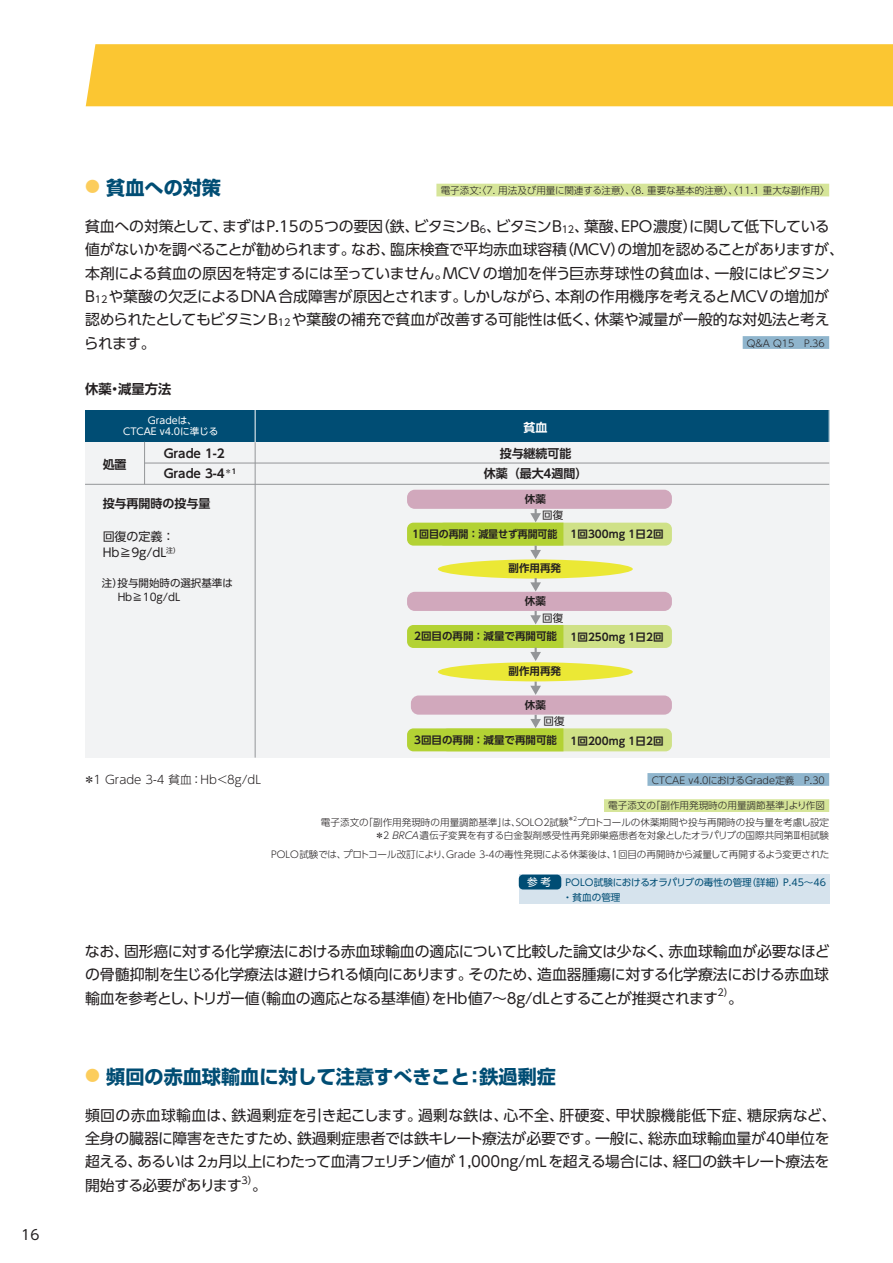
<style>
.page{position:relative;width:893px;height:1263px;background:#fff}
.page>*{position:absolute;margin:0;border:0;box-sizing:border-box;transform-origin:0 0}
.t1{font:700 19.2px "Shin Go Pro";color:#004d74}
.t2{font:14.85px/23.4px "UD Shin Go Pro";letter-spacing:-.01em;color:#231f20}
.t3{font:13.8px "UD Shin Go Pro";color:#231f20}
.t4{font:700 13.35px "UD Shin Go Pro De";color:#231f20}
.t5{font:700 12px/20.2px "UD Shin Go Pro De";color:#231f20;text-align:center}
.t6{font:12px/16.5px "UD Shin Go Pro";color:#231f20}
.t7{font:700 12px "UD Shin Go Pro De";color:#fff}
.t8{font:300 11.7px "UD Shin Go Pro";color:#231f20}
.t9{font:10.65px "UD Shin Go Pro";color:#fff}
.t10{font:700 10.5px "UD Shin Go Pro De";color:#231f20}
.t11{font:10.5px/13.5px "UD Shin Go Pro";color:#231f20}
.t12{font:700 10.5px "UD Shin Go Pro De";color:#231f20;scale:.95 1}
.t13{font:300 9.6px/13.8px "UD Shin Go Pro";color:#231f20;text-align:right}
.t14{font:9.6px/14.9px "UD Shin Go Pro";color:#004d74}
.t15{font:9.6px/11.6px "UD Shin Go Pro";color:#fff;text-align:center}
.t16{font:9.6px "UD Shin Go Pro";color:#231f20}
.t17{font:300 6.15px "UD Shin Go Pro";color:#231f20}
.s1{font-size:14.85px;color:#fccd5c}
.s2{font-size:9.6px}
</style>
<div class="page">
<div style="left:86px;top:44px;width:807px;height:62px;background:#fbc632"></div>
<div style="left:436px;top:184px;width:393px;height:12px;background:#d6e599"></div>
<div style="left:743px;top:336px;width:86px;height:13px;background:#8fb5cd"></div>
<div style="left:647px;top:773px;width:182px;height:13px;background:#8fb5cd"></div>
<div style="left:604px;top:799px;width:225px;height:13px;background:#d6e599"></div>
<div style="left:519px;top:875px;width:310px;height:29px;background:#d6e3ed"></div>
<div style="left:519px;top:875px;width:42px;height:14px;background:#004d74;border-radius:4px"></div>
<div style="left:85px;top:410px;width:744px;height:32px;background:#004d74"></div>
<div style="left:85px;top:442px;width:744px;height:316px;background:#f2f3f4"></div>
<hr style="left:255px;top:442px;width:1px;height:316px;background:#939598">
<hr style="left:144px;top:442px;width:1px;height:42px;background:#939598">
<hr style="left:255px;top:410px;width:1px;height:32px;background:#fff">
<hr style="left:145px;top:463px;width:684px;height:1px;background:#939598">
<hr style="left:85px;top:484px;width:744px;height:1px;background:#939598">
<div style="left:438px;top:559px;width:195px;height:20px;background:#ebe835;border-radius:50%"></div>
<div style="left:438px;top:523px;width:234px;height:23px;background:#cfe187;border-radius:6px"></div>
<div style="left:438px;top:625px;width:234px;height:23px;background:#cfe187;border-radius:6px"></div>
<div style="left:441px;top:728px;width:231px;height:23px;background:#cfe187;border-radius:6px"></div>
<svg style="left:407px;top:509px;width:156px;height:50px"></svg>
<svg style="left:530px;top:578px;width:11px;height:13px"></svg>
<svg style="left:407px;top:611px;width:156px;height:50px"></svg>
<svg style="left:530px;top:681px;width:11px;height:14px"></svg>
<svg style="left:407px;top:715px;width:156px;height:36px"></svg>
<div style="left:407px;top:490px;width:265px;height:19px;background:#d1a8bc;border-radius:8px"></div>
<div style="left:407px;top:592px;width:265px;height:19px;background:#d1a8bc;border-radius:8px"></div>
<div style="left:438px;top:662px;width:195px;height:19px;background:#ebe835;border-radius:50%"></div>
<div style="left:411px;top:695px;width:261px;height:20px;background:#d1a8bc;border-radius:8px"></div>
<p class="t3" style="left:21px;top:1224px;width:20px">16</p>
<p class="t1" style="left:85px;top:173px;width:138px"><span class="s1">●</span> 貧血への対策</p>
<p class="t13" style="left:441px;top:183px;width:390px">電子添文：〈7. 用法及び用量に関連する注意〉、〈8. 重要な基本的注意〉、〈11.1 重大な副作用〉</p>
<p class="t2" style="left:84px;top:214px;width:762px">貧血への対策として、まずはP.15の5つの要因（鉄、ビタミンB<span class="s2">6</span>、ビタミンB<span class="s2">12</span>、葉酸、EPO濃度）に関して低下している値がないかを調べることが勧められます。なお、臨床検査で平均赤血球容積（MCV）の増加を認めることがありますが、本剤による貧血の原因を特定するには至っていません。MCV の増加を伴う巨赤芽球性の貧血は、一般にはビタミンB<span class="s2">12</span>や葉酸の欠乏によるDNA合成障害が原因とされます。しかしながら、本剤の作用機序を考えるとMCVの増加が認められたとしてもビタミンB<span class="s2">12</span>や葉酸の補充で貧血が改善する可能性は低く、休薬や減量が一般的な対処法と考えられます。</p>
<p class="t13" style="left:747px;top:336px;width:80px">Q&amp;A Q15　P.36</p>
<p class="t4" style="left:85px;top:378px;width:88px">休薬・減量方法</p>
<p class="t15" style="left:123px;top:414px;width:97px">Gradeは、<br>CTCAE v4.0に準じる</p>
<p class="t5" style="left:164px;top:443px;width:63px">Grade 1-2</p>
<p class="t5" style="left:103px;top:454px;width:25px">処置</p>
<p class="t5" style="left:103px;top:493px;width:109px">投与再開時の投与量</p>
<p class="t6" style="left:103px;top:527px;width:79px">回復の定義：<br>Hb≧9g/dL<sup>注）</sup></p>
<p class="t11" style="left:118px;top:576px;width:117px;text-indent:-16px">注）投与開始時の選択基準は<br>Hb≧10g/dL</p>
<p class="t5" style="left:164px;top:463px;width:74px">Grade 3-4<sup>＊1</sup></p>
<p class="t7" style="left:524px;top:417px;width:25px">貧血</p>
<p class="t5" style="left:484px;top:443px;width:105px">投与継続可能<br>休薬（最大4週間）</p>
<p class="t10" style="left:525px;top:490px;width:22px">休薬</p>
<p class="t11" style="left:542px;top:508px;width:22px">回復</p>
<p class="t12" style="left:413px;top:526px;width:266px">1回目の再開：減量せず再開可能 1回300mg 1日2回</p>
<p class="t10" style="left:509px;top:560px;width:54px">副作用再発</p>
<p class="t10" style="left:525px;top:593px;width:22px">休薬</p>
<p class="t11" style="left:542px;top:611px;width:22px">回復</p>
<p class="t10" style="left:414px;top:628px;width:144px">2回目の再開：減量で再開可能</p>
<p class="t10" style="left:571px;top:628px;width:94px">1回250mg 1日2回</p>
<p class="t10" style="left:509px;top:663px;width:54px">副作用再発</p>
<p class="t11" style="left:544px;top:714px;width:22px">回復</p>
<p class="t10" style="left:525px;top:697px;width:22px">休薬</p>
<p class="t10" style="left:414px;top:732px;width:144px">3回目の再開：減量で再開可能</p>
<p class="t10" style="left:571px;top:732px;width:94px">1回200mg 1日2回</p>
<p class="t8" style="left:83px;top:770px;width:179px">＊1 Grade 3-4 貧血：Hb＜8g/dL</p>
<p class="t13" style="left:652px;top:773px;width:175px">CTCAE v4.0におけるGrade定義　P.30</p>
<p class="t13" style="left:608px;top:798px;width:218px">電子添文の「副作用発現時の用量調節基準」より作図</p>
<p class="t13" style="left:321px;top:815px;width:249px">電子添文の「副作用発現時の用量調節基準」は、SOLO2試験</p>
<p class="t17" style="left:568px;top:814px;width:11px">＊2</p>
<p class="t13" style="left:375px;top:815px;width:456px">プロトコールの休薬期間や投与再開時の投与量を考慮し設定<br>＊2 BRCA遺伝子変異を有する白金製剤感受性再発卵巣癌患者を対象としたオラパリブの国際共同第Ⅲ相試験</p>
<p class="t13" style="left:271px;top:847px;width:560px">POLO試験では、プロトコール改訂により、Grade 3-4の毒性発現による休薬後は、1回目の再開時から減量して再開するよう変更された</p>
<p class="t14" style="left:563px;top:874px;width:265px">POLO試験におけるオラパリブの毒性の管理（詳細）P.45〜46・貧血の管理</p>
<p class="t9" style="left:527px;top:873px;width:25px">参考</p>
<p class="t2" style="left:85px;top:939px;width:746px;text-align:justify">なお、固形癌に対する化学療法における赤血球輸血の適応について比較した論文は少なく、赤血球輸血が必要なほどの骨髄抑制を生じる化学療法は避けられる傾向にあります。そのため、造血器腫瘍に対する化学療法における赤血球輸血を参考とし、トリガー値（輸血の適応となる基準値）をHb値7～8g/dLとすることが推奨されます</p>
<p class="t16" style="left:718px;top:985px;width:17px">2）</p>
<p class="t2" style="left:728px;top:986px;width:16px">。</p>
<p class="t1" style="left:85px;top:1061px;width:472px"><span class="s1">●</span> 頻回の赤血球輸血に対して注意すべきこと：鉄過剰症</p>
<p class="t2" style="left:85px;top:1103px;width:753px">頻回の赤血球輸血は、鉄過剰症を引き起こします。過剰な鉄は、心不全、肝硬変、甲状腺機能低下症、糖尿病など、全身の臓器に障害をきたすため、鉄過剰症患者では鉄キレート療法が必要です。一般に、総赤血球輸血量が40単位を超える、あるいは 2ヵ月以上にわたって血清フェリチン値が 1,000ng/mLを超える場合には、経口の鉄キレート療法を開始する必要があります</p>
<p class="t16" style="left:241px;top:1172px;width:17px">3）</p>
<p class="t2" style="left:252px;top:1173px;width:16px">。</p>
</div>
